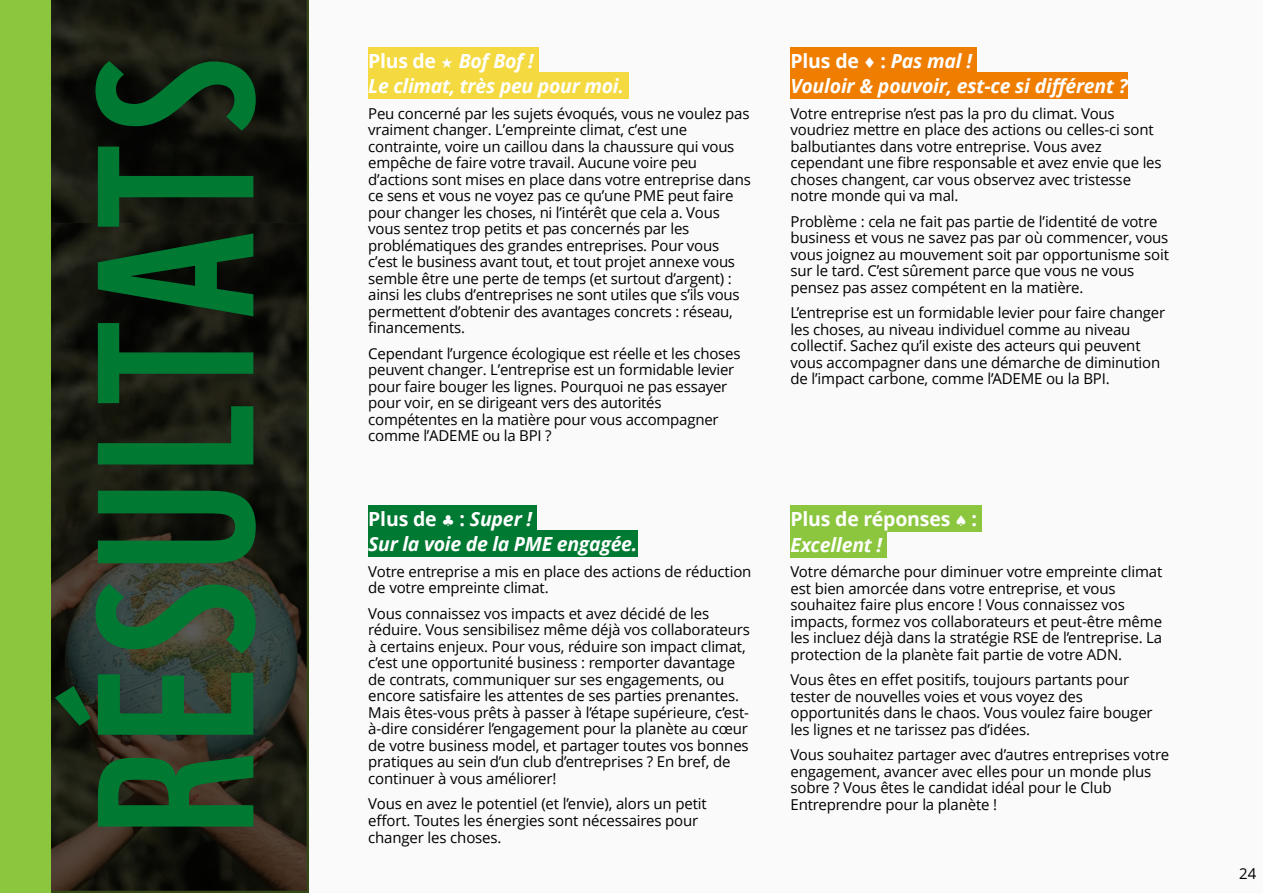
<style>
.page{position:relative;width:1263px;height:893px;background:#fafafa}
.page>*{position:absolute;margin:0;border:0;box-sizing:border-box;transform-origin:0 0}
.t1{font:216px "WWF";letter-spacing:.05em;color:#007932}
.t2{font:italic 700 19.5px/25.5px "Open Sans";letter-spacing:-.015em;color:#fff}
.t3{font:700 19.5px/25.5px "Open Sans";letter-spacing:-.01em;color:#fff}
.t4{font:15px/16.5px "Open Sans";letter-spacing:-.01em;color:#000}
.s1{font-style:normal}
.s2{font-style:italic}
</style>
<div class="page">
<img style="left:50px;top:0;width:259px;height:893px">
<div style="left:0;top:0;width:50px;height:893px;background:#8cc63f"></div>
<div style="left:368px;top:47px;width:170px;height:27px;background:#f4da40"></div>
<div style="left:368px;top:73px;width:261px;height:26px;background:#f4da40"></div>
<div style="left:790px;top:47px;width:187px;height:27px;background:#ef7d00"></div>
<div style="left:790px;top:73px;width:337px;height:26px;background:#ef7d00"></div>
<div style="left:368px;top:505px;width:169px;height:27px;background:#007932"></div>
<div style="left:368px;top:531px;width:269px;height:26px;background:#007932"></div>
<div style="left:790px;top:505px;width:192px;height:27px;background:#8cc63f"></div>
<div style="left:790px;top:531px;width:97px;height:26px;background:#8cc63f"></div>
<h1 class="t1" style="left:98px;top:835px;width:778px;rotate:-90deg">RÉSULTATS</h1>
<h2 class="t2" style="left:368px;top:50px;width:257px"><span class="s1">Plus de</span> ★ Bof Bof !<br>Le climat, très peu pour moi.</h2>
<p class="t4" style="left:368px;top:107px;width:384px">Peu concerné par les sujets évoqués, vous ne voulez pas vraiment changer. L’empreinte climat, c’est une contrainte, voire un caillou dans la chaussure qui vous empêche de faire votre travail. Aucune voire peu d’actions sont mises en place dans votre entreprise dans ce sens et vous ne voyez pas ce qu’une PME peut faire pour changer les choses, ni l’intérêt que cela a. Vous vous sentez trop petits et pas concernés par les problématiques des grandes entreprises. Pour vous c’est le business avant tout, et tout projet annexe vous semble être une perte de temps (et surtout d’argent) : ainsi les clubs d’entreprises ne sont utiles que s’ils vous permettent d’obtenir des avantages concrets : réseau, financements.</p>
<p class="t4" style="left:368px;top:347px;width:374px">Cependant l’urgence écologique est réelle et les choses peuvent changer. L’entreprise est un formidable levier pour faire bouger les lignes. Pourquoi ne pas essayer pour voir, en se dirigeant vers des autorités compétentes en la matière pour vous accompagner comme l’ADEME ou la BPI ?</p>
<h2 class="t2" style="left:368px;top:508px;width:271px"><span class="s1">Plus de</span> ♣ <span class="s1">:</span> Super !<br>Sur la voie de la PME engagée.</h2>
<p class="t4" style="left:368px;top:565px;width:385px">Votre entreprise a mis en place des actions de réduction de votre empreinte climat.</p>
<p class="t4" style="left:368px;top:607px;width:383px">Vous connaissez vos impacts et avez décidé de les réduire. Vous sensibilisez même déjà vos collaborateurs à certains enjeux. Pour vous, réduire son impact climat, c’est une opportunité business : remporter davantage de contrats, communiquer sur ses engagements, ou encore satisfaire les attentes de ses parties prenantes.<br>Mais êtes-vous prêts à passer à l’étape supérieure, c’est&shy;à-dire considérer l’engagement pour la planète au cœur de votre business model, et partager toutes vos bonnes pratiques au sein d’un club d’entreprises ? En bref, de continuer à vous améliorer!</p>
<p class="t4" style="left:368px;top:797px;width:340px">Vous en avez le potentiel (et l’envie), alors un petit effort. Toutes les énergies sont nécessaires pour changer les choses.</p>
<h2 class="t2" style="left:790px;top:50px;width:339px"><span class="s1">Plus de</span> ♦ <span class="s1">:</span> Pas mal !<br>Vouloir &amp; pouvoir, est-ce si différent ?</h2>
<p class="t4" style="left:790px;top:107px;width:373px">Votre entreprise n’est pas la pro du climat. Vous voudriez mettre en place des actions ou celles-ci sont balbutiantes dans votre entreprise. Vous avez cependant une fibre responsable et avez envie que les choses changent, car vous observez avec tristesse notre monde qui va mal.</p>
<p class="t4" style="left:790px;top:215px;width:380px">Problème : cela ne fait pas partie de l’identité de votre business et vous ne savez pas par où commencer, vous vous joignez au mouvement soit par opportunisme soit sur le tard. C’est sûrement parce que vous ne vous pensez pas assez compétent en la matière.</p>
<p class="t4" style="left:790px;top:306px;width:376px">L’entreprise est un formidable levier pour faire changer les choses, au niveau individuel comme au niveau collectif. Sachez qu’il existe des acteurs qui peuvent vous accompagner dans une démarche de diminution de l’impact carbone, comme l’ADEME ou la BPI.</p>
<h2 class="t3" style="left:790px;top:508px;width:188px">Plus de réponses ♠ :<br><span class="s2">Excellent !</span></h2>
<p class="t4" style="left:790px;top:565px;width:373px">Votre démarche pour diminuer votre empreinte climat est bien amorcée dans votre entreprise, et vous souhaitez faire plus encore ! Vous connaissez vos impacts, formez vos collaborateurs et peut-être même les incluez déjà dans la stratégie RSE de l’entreprise. La protection de la planète fait partie de votre ADN.</p>
<p class="t4" style="left:790px;top:673px;width:364px">Vous êtes en effet positifs, toujours partants pour tester de nouvelles voies et vous voyez des opportunités dans le chaos. Vous voulez faire bouger les lignes et ne tarissez pas d’idées.</p>
<p class="t4" style="left:790px;top:748px;width:380px">Vous souhaitez partager avec d’autres entreprises votre engagement, avancer avec elles pour un monde plus sobre ? Vous êtes le candidat idéal pour le Club Entreprendre pour la planète !</p>
<p class="t4" style="left:1239px;top:867px;width:18px">24</p>
</div>
